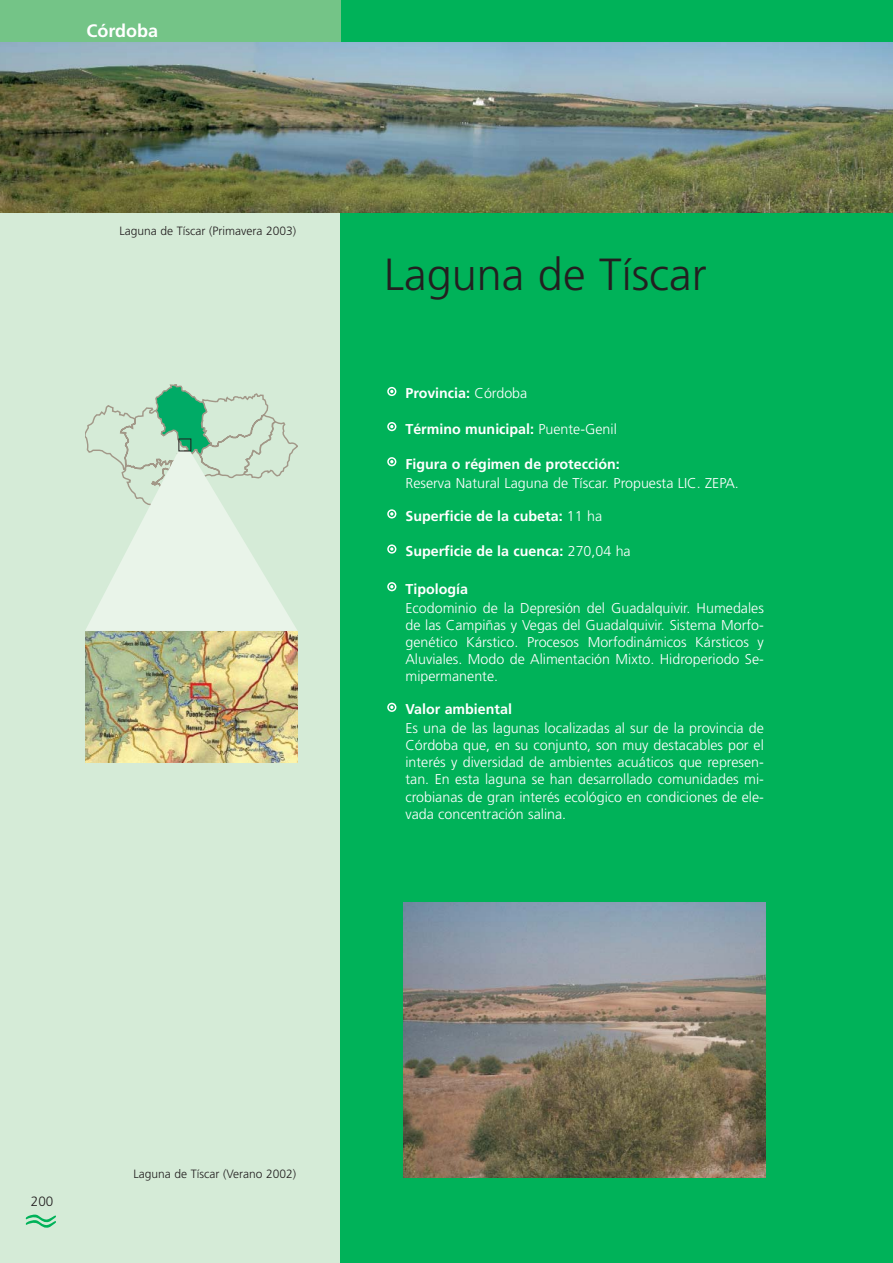
<style>
.page{position:relative;width:893px;height:1263px;background:#fff}
.page>*{position:absolute;margin:0;border:0;box-sizing:border-box;transform-origin:0 0}
.t1{font:300 45px "Frutiger";color:#231f20}
.t2{font:700 18px "Frutiger";color:#fff}
.t3{font:300 14.25px/17.1px "Frutiger";color:#fff;text-align:justify}
.t4{font:700 14.25px "Frutiger";color:#fff}
.t5{font:300 13.5px "Frutiger";color:#231f20}
.t6{font:300 12px "Frutiger";color:#231f20}
.s1{font-weight:300}
</style>
<div class="page">
<div style="left:0;top:43px;width:340px;height:1220px;background:#d5ebd7"></div>
<div style="left:340px;top:0;width:553px;height:1263px;background:#00b259"></div>
<div style="left:0;top:0;width:340px;height:43px;background:#74c487"></div>
<img style="left:0;top:43px;width:893px;height:170px">
<div style="left:387px;top:703px;width:9px;height:9px;border:2px solid #fff;border-radius:50%"></div>
<div style="left:387px;top:582px;width:9px;height:9px;border:2px solid #fff;border-radius:50%"></div>
<div style="left:387px;top:544px;width:9px;height:10px;border:2px solid #fff;border-radius:50%"></div>
<svg style="left:390px;top:547px;width:3px;height:4px"></svg>
<div style="left:387px;top:509px;width:9px;height:9px;border:2px solid #fff;border-radius:50%"></div>
<div style="left:387px;top:457px;width:9px;height:9px;border:2px solid #fff;border-radius:50%"></div>
<div style="left:387px;top:422px;width:9px;height:9px;border:2px solid #fff;border-radius:50%"></div>
<div style="left:387px;top:387px;width:9px;height:9px;border:2px solid #fff;border-radius:50%"></div>
<svg style="left:85px;top:384px;width:213px;height:247px"></svg>
<div style="left:178px;top:439px;width:13px;height:12px;border:1px solid #231f20"></div>
<svg style="left:25px;top:1214px;width:31px;height:14px"></svg>
<img style="left:85px;top:631px;width:213px;height:132px">
<img style="left:404px;top:902px;width:361px;height:276px">
<p class="t2" style="left:87px;top:24px;width:73px">Córdoba</p>
<p class="t6" style="left:119px;top:226px;width:178px">Laguna de Tíscar (Primavera 2003)</p>
<h1 class="t1" style="left:384px;top:257px;width:324px">Laguna de Tíscar</h1>
<p class="t4" style="left:405px;top:388px;width:123px">Provincia: <span class="s1">Córdoba</span></p>
<p class="t4" style="left:405px;top:423px;width:213px">Término municipal: <span class="s1">Puente-Genil</span></p>
<p class="t4" style="left:405px;top:458px;width:216px">Figura o régimen de protección:</p>
<p class="t3" style="left:405px;top:475px;width:335px">Reserva Natural Laguna de Tíscar. Propuesta LIC. ZEPA.</p>
<p class="t4" style="left:405px;top:510px;width:198px">Superficie de la cubeta: <span class="s1">11 ha</span></p>
<p class="t4" style="left:405px;top:545px;width:227px">Superficie de la cuenca: <span class="s1">270,04 ha</span></p>
<p class="t4" style="left:405px;top:583px;width:64px">Tipología</p>
<p class="t3" style="left:405px;top:600px;width:360px">Ecodominio de la Depresión del Guadalquivir. Humedales de las Campiñas y Vegas del Guadalquivir. Sistema Morfo&shy;genético Kárstico. Procesos Morfodinámicos Kársticos y Aluviales. Modo de Alimentación Mixto. Hidroperiodo Se&shy;mipermanente.</p>
<p class="t4" style="left:405px;top:704px;width:108px">Valor ambiental</p>
<p class="t3" style="left:405px;top:721px;width:360px">Es una de las lagunas localizadas al sur de la provincia de Córdoba que, en su conjunto, son muy destacables por el interés y diversidad de ambientes acuáticos que represen&shy;tan. En esta laguna se han desarrollado comunidades mi&shy;crobianas de gran interés ecológico en condiciones de ele&shy;vada concentración salina.</p>
<p class="t5" style="left:31px;top:1196px;width:24px">200</p>
<p class="t6" style="left:133px;top:1169px;width:164px">Laguna de Tíscar (Verano 2002)</p>
</div>
